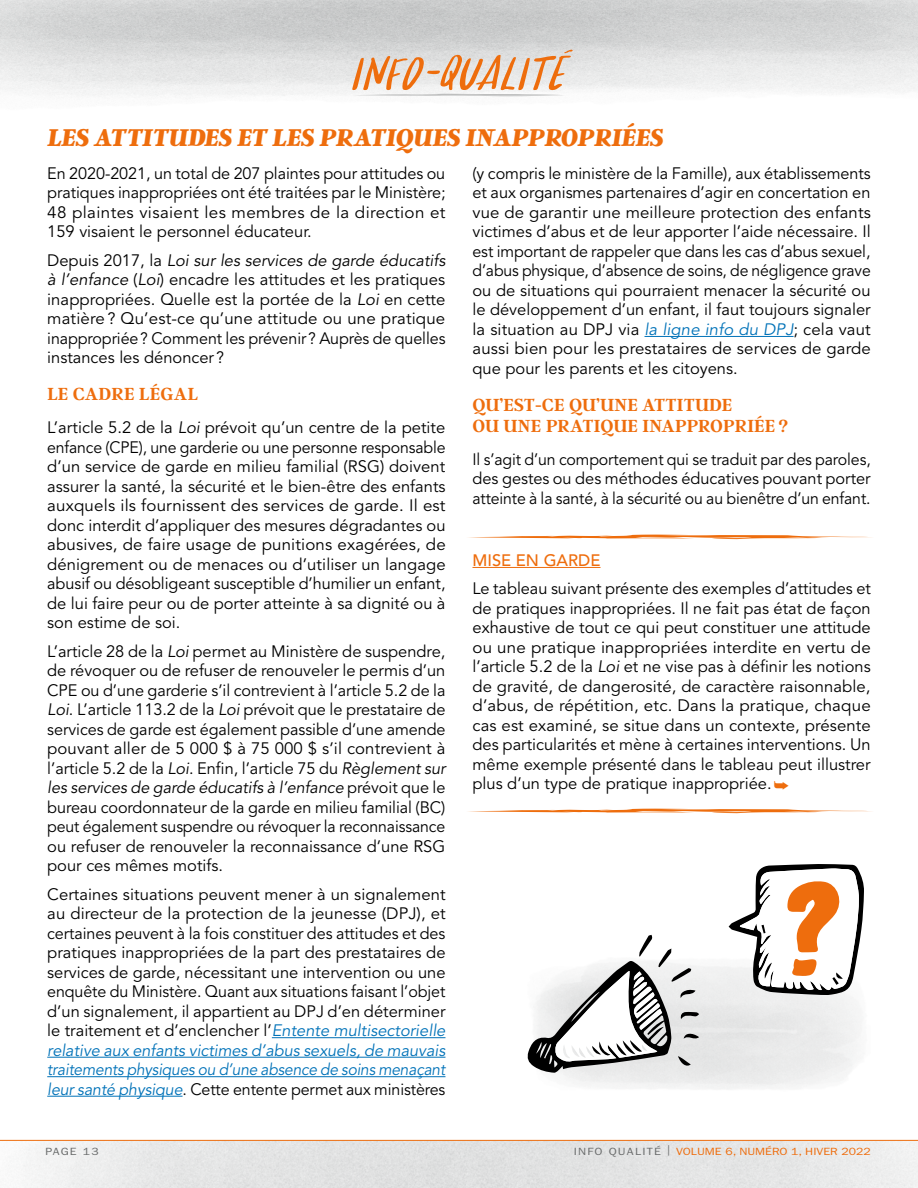
<style>
.page{position:relative;width:918px;height:1188px;background:#fff}
.page>*{position:absolute;margin:0;border:0;box-sizing:border-box;transform-origin:0 0}
.t1{font:57.15px "Aerostat";letter-spacing:.02em;color:#ee6d0d}
.t2{font:italic 800 27px "Argent CF";letter-spacing:-.015em;color:#ee6d0d}
.H3{font:600 19.5px/21px "Argent CF";letter-spacing:.01em;color:#ee6d0d}
.t3{font:16.5px/19.5px "Avenir LT Std";color:#000;text-align:justify}
.t4{font:500 16.5px "Avenir LT Std";color:#ee6d0d}
.t5{font:10.5px "ITC Franklin Gothic Std";color:#ee6d0d;scale:1.16 1}
.t6{font:10.5px "ITC Franklin Gothic Std";letter-spacing:.095em;color:#6a6c6c;scale:1.16 1}
.s1{font-style:italic}
.s2{font-style:italic;color:#0072b8}
.s3{color:#6a6c6c}
</style>
<div class="page">
<hr style="left:0;top:1140px;width:918px;height:1px;background:#ee6d0d">
<img style="left:0;top:0;width:918px;height:83px">
<svg style="left:351px;top:94px;width:216px;height:2px"></svg>
<svg style="left:564px;top:50px;width:9px;height:3px"></svg>
<svg style="left:468px;top:535px;width:404px;height:4px"></svg>
<svg style="left:468px;top:809px;width:404px;height:4px"></svg>
<svg style="left:729px;top:864px;width:135px;height:131px"></svg>
<svg style="left:527px;top:935px;width:172px;height:138px"></svg>
<hr style="left:272px;top:1037px;width:173px;height:1px;background:#0072b8">
<hr style="left:47px;top:1057px;width:399px;height:1px;background:#0072b8">
<hr style="left:47px;top:1076px;width:399px;height:1px;background:#0072b8">
<hr style="left:47px;top:1096px;width:136px;height:1px;background:#0072b8">
<hr style="left:645px;top:336px;width:149px;height:1px;background:#0072b8">
<hr style="left:472px;top:567px;width:129px;height:1px;background:#ee6d0d">
<h1 class="t1" style="left:352px;top:47px;width:215px">INFO-QUALITE</h1>
<h1 class="t2" style="left:47px;top:122px;width:618px">LES ATTITUDES ET LES PRATIQUES INAPPROPRIÉES</h1>
<p class="t3" style="left:47px;top:164px;width:400px">En 2020-2021, un total de 207 plaintes pour attitudes ou pratiques inappropriées ont été traitées par le Ministère; 48 plaintes visaient les membres de la direction et 159 visaient le personnel éducateur.</p>
<p class="t3" style="left:47px;top:251px;width:400px">Depuis 2017, la <span class="s1">Loi sur les services de garde éducatifs à l’enfance</span> (<span class="s1">Loi</span>) encadre les attitudes et les pratiques inappropriées. Quelle est la portée de la <span class="s1">Loi</span> en cette matière ? Qu’est-ce qu’une attitude ou une pratique inappropriée? Comment les prévenir? Auprès de quelles instances les dénoncer ?</p>
<p class="H3" style="left:47px;top:384px;width:152px">LE CADRE LÉGAL</p>
<p class="t3" style="left:47px;top:418px;width:400px">L’article 5.2 de la <span class="s1">Loi</span> prévoit qu’un centre de la petite enfance (CPE), une garderie ou une personne responsable d’un service de garde en milieu familial (RSG) doivent assurer la santé, la sécurité et le bien-être des enfants auxquels ils fournissent des services de garde. Il est donc interdit d’appliquer des mesures dégradantes ou abusives, de faire usage de punitions exagérées, de dénigrement ou de menaces ou d’utiliser un langage abusif ou désobligeant susceptible d’humilier un enfant, de lui faire peur ou de porter atteinte à sa dignité ou à son estime de soi.</p>
<p class="t3" style="left:47px;top:642px;width:400px">L’article 28 de la <span class="s1">Loi</span> permet au Ministère de suspendre, de révoquer ou de refuser de renouveler le permis d’un CPE ou d’une garderie s’il contrevient à l’article 5.2 de la <span class="s1">Loi</span>. L’article 113.2 de la <span class="s1">Loi</span> prévoit que le prestataire de services de garde est également passible d’une amende pouvant aller de 5 000 $ à 75 000 $ s’il contrevient à l’article 5.2 de la <span class="s1">Loi</span>. Enfin, l’article 75 du <span class="s1">Règlement sur les services de garde éducatifs à l’enfance</span> prévoit que le bureau coordonnateur de la garde en milieu familial (BC) peut également suspendre ou révoquer la reconnaissance ou refuser de renouveler la reconnaissance d’une RSG pour ces mêmes motifs.</p>
<p class="t3" style="left:47px;top:885px;width:400px">Certaines situations peuvent mener à un signalement au directeur de la protection de la jeunesse (DPJ), et certaines peuvent à la fois constituer des attitudes et des pratiques inappropriées de la part des prestataires de services de garde, nécessitant une intervention ou une enquête du Ministère. Quant aux situations faisant l’objet d’un signalement, il appartient au DPJ d’en déterminer le traitement et d’enclencher l’<span class="s2">Entente multisectorielle relative aux enfants victimes d’abus sexuels, de mauvais traitements physiques ou d’une absence de soins menaçant leur santé physique</span>. Cette entente permet aux ministères</p>
<p class="t3" style="left:472px;top:164px;width:400px">(y compris le ministère de la Famille), aux établissements et aux organismes partenaires d’agir en concertation en vue de garantir une meilleure protection des enfants victimes d’abus et de leur apporter l’aide nécessaire. Il est important de rappeler que dans les cas d’abus sexuel, d’abus physique, d’absence de soins, de négligence grave ou de situations qui pourraient menacer la sécurité ou le développement d’un enfant, il faut toujours signaler la situation au DPJ via <span class="s2">la ligne info du DPJ</span>; cela vaut aussi bien pour les prestataires de services de garde que pour les parents et les citoyens.</p>
<p class="H3" style="left:473px;top:394px;width:317px">QU’EST-CE QU’UNE ATTITUDE<br>OU UNE PRATIQUE INAPPROPRIÉE?</p>
<p class="t3" style="left:472px;top:450px;width:400px">Il s’agit d’un comportement qui se traduit par des paroles, des gestes ou des méthodes éducatives pouvant porter atteinte à la santé, à la sécurité ou au bienêtre d’un enfant.</p>
<p class="t4" style="left:472px;top:551px;width:130px">MISE EN GARDE</p>
<p class="t3" style="left:472px;top:579px;width:400px">Le tableau suivant présente des exemples d’attitudes et de pratiques inappropriées. Il ne fait pas état de façon exhaustive de tout ce qui peut constituer une attitude ou une pratique inappropriées interdite en vertu de l’article 5.2 de la <span class="s1">Loi</span> et ne vise pas à définir les notions de gravité, de dangerosité, de caractère raisonnable, d’abus, de répétition, etc. Dans la pratique, chaque cas est examiné, se situe dans un contexte, présente des particularités et mène à certaines interventions. Un même exemple présenté dans le tableau peut illustrer plus d’un type de pratique inappropriée.</p>
<p class="t6" style="left:45px;top:1145px;width:48px">PAGE 13</p>
<p class="t5" style="left:574px;top:1145px;width:258px"><span class="s3">INFO QUALITÉ |</span> VOLUME 6, NUMÉRO 1, HIVER 2022</p>
</div>
